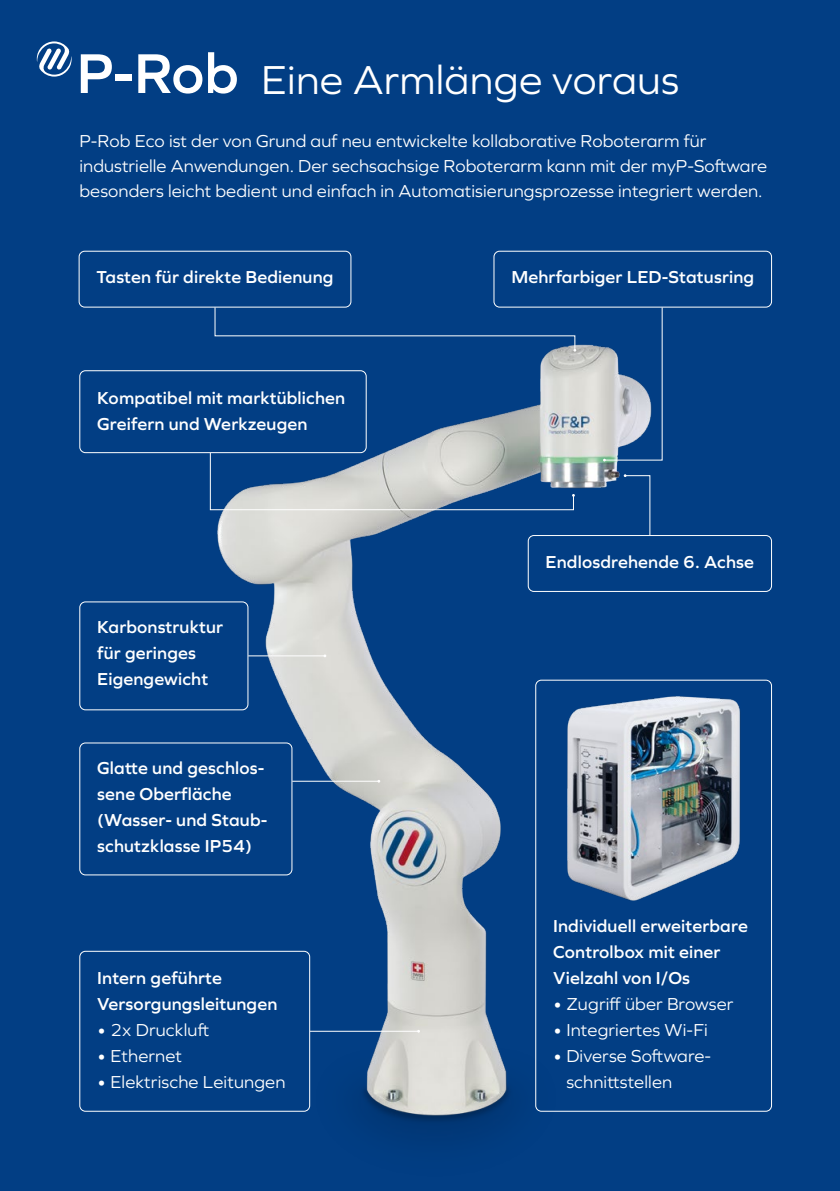
<style>
.page{position:relative;width:840px;height:1191px;background:#fff}
.page>*{position:absolute;margin:0;border:0;box-sizing:border-box;transform-origin:0 0}
.t1{font:42px "Graphie";letter-spacing:.01em;color:#fff}
.t2{font:18px/25px "Graphie";letter-spacing:.005em;color:#fff}
.t3{font:600 18px/26px "Graphie";letter-spacing:.01em;color:#fff}
</style>
<div class="page">
<div style="left:0;top:0;width:839px;height:1191px;background:#023e84"></div>
<img style="left:148px;top:257px;width:571px;height:880px">
<div style="left:493px;top:251px;width:278px;height:56px;border:1px solid #fff;border-radius:6px"></div>
<div style="left:79px;top:951px;width:231px;height:160px;border:1px solid #fff;border-radius:6px"></div>
<div style="left:79px;top:601px;width:169px;height:109px;border:1px solid #fff;border-radius:6px"></div>
<div style="left:79px;top:742px;width:213px;height:133px;border:1px solid #fff;border-radius:6px"></div>
<div style="left:527px;top:535px;width:244px;height:57px;border:1px solid #fff;border-radius:6px"></div>
<div style="left:79px;top:370px;width:287px;height:83px;border:1px solid #fff;border-radius:6px"></div>
<svg style="left:81px;top:54px;width:31px;height:39px"></svg>
<div style="left:115px;top:74px;width:16px;height:6px;background:#fff"></div>
<svg style="left:138px;top:54px;width:64px;height:40px"></svg>
<svg style="left:208px;top:52px;width:29px;height:42px"></svg>
<svg style="left:37px;top:41px;width:35px;height:36px"></svg>
<img style="left:520px;top:691px;width:252px;height:227px">
<svg style="left:623px;top:474px;width:27px;height:62px"></svg>
<hr style="left:248px;top:655px;width:77px;height:1px;background:#fff">
<hr style="left:310px;top:1031px;width:108px;height:1px;background:#fff">
<svg style="left:602px;top:307px;width:60px;height:154px"></svg>
<svg style="left:209px;top:452px;width:365px;height:58px"></svg>
<div style="left:79px;top:251px;width:272px;height:56px;border:1px solid #fff;border-radius:6px"></div>
<svg style="left:214px;top:307px;width:362px;height:44px"></svg>
<hr style="left:292px;top:781px;width:86px;height:1px;background:#fff">
<h1 class="t1" style="left:261px;top:55px;width:419px">Eine Armlänge voraus</h1>
<p class="t2" style="left:79px;top:128px;width:688px">P-Rob Eco ist der von Grund auf neu entwickelte kollaborative Roboterarm für industrielle Anwendungen. Der sechsachsige Roboterarm kann mit der myP-Software besonders leicht bedient und einfach in Automatisierungsprozesse integriert werden.</p>
<p class="t3" style="left:96px;top:264px;width:238px">Tasten für direkte Bedienung</p>
<p class="t3" style="left:97px;top:384px;width:249px">Kompatibel mit marktüblichen<br>Greifern und Werkzeugen</p>
<p class="t3" style="left:97px;top:613px;width:127px">Karbonstruktur für geringes<br>Eigengewicht</p>
<p class="t3" style="left:97px;top:754px;width:172px">Glatte und geschlos&shy;sene Oberfläche (Wasser- und Staub&shy;schutzklasse IP54)</p>
<p class="t3" style="left:97px;top:964px;width:182px">Intern geführte<br>Versorgungsleitungen</p>
<p class="t2" style="left:97px;top:1017px;width:113px">• 2x Druckluft</p>
<p class="t2" style="left:97px;top:1043px;width:86px">• Ethernet</p>
<p class="t2" style="left:97px;top:1069px;width:190px">• Elektrische Leitungen</p>
<p class="t3" style="left:511px;top:264px;width:244px">Mehrfarbiger LED-Statusring</p>
<p class="t3" style="left:545px;top:549px;width:210px">Endlosdrehende 6. Achse</p>
<p class="t3" style="left:553px;top:912px;width:196px">Individuell erweiterbare<br>Controlbox mit einer<br>Vielzahl von I/Os</p>
<p class="t2" style="left:553px;top:991px;width:182px">• Zugriff über Browser</p>
<p class="t2" style="left:553px;top:1017px;width:156px">• Integriertes Wi-Fi</p>
<p class="t2" style="left:566px;top:1042px;width:146px;line-height:26px;text-indent:-13px">• Diverse Software&shy;schnittstellen</p>
</div>
